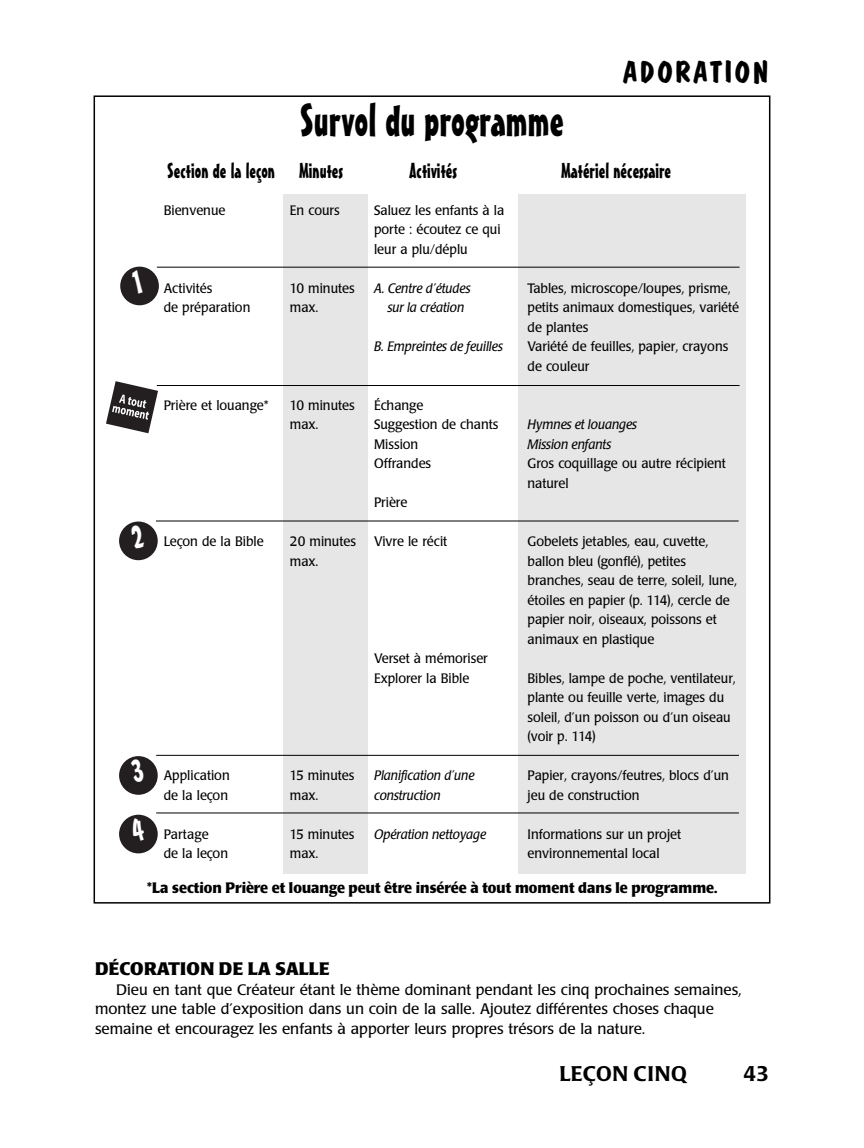
<style>
.page{position:relative;width:864px;height:1148px;background:#fff}
.page>*{position:absolute;margin:0;border:0;box-sizing:border-box;transform-origin:0 0}
.t1{font:45px "Mister Earl BT";color:#000}
.t2{font:700 30px "Dom Casual D";letter-spacing:.095em;color:#000}
.t3{font:21px "Mister Earl BT";color:#000}
.t4{font:500 21px "Poppl Laudatio";letter-spacing:.02em;color:#000}
.t5{font:700 18px "Poppl Laudatio";color:#000}
.t6{font:15px/19.5px "Poppl Laudatio";color:#000}
.t7{font:700 15px "Poppl Laudatio";color:#000;scale:.95 1}
.t8{font:13.5px/19.5px "Poppl Laudatio";color:#000;scale:.95 1}
.t9{font:italic 13.5px/19.5px "Poppl Laudatio";color:#000;scale:.95 1}
</style>
<div class="page">
<div style="left:283px;top:194px;width:84px;height:679px;background:#e6e6e6"></div>
<div style="left:519px;top:194px;width:227px;height:679px;background:#e6e6e6"></div>
<hr style="left:157px;top:267px;width:583px;height:1px;background:#000">
<hr style="left:157px;top:385px;width:583px;height:1px;background:#000">
<hr style="left:156px;top:520px;width:583px;height:1px;background:#000">
<hr style="left:156px;top:755px;width:583px;height:1px;background:#000">
<hr style="left:156px;top:812px;width:583px;height:1px;background:#000">
<div style="left:120px;top:267px;width:39px;height:38px;background:#231f20;border-radius:50%"></div>
<svg style="left:106px;top:381px;width:52px;height:52px"></svg>
<div style="left:119px;top:521px;width:39px;height:39px;background:#231f20;border-radius:50%"></div>
<div style="left:119px;top:756px;width:39px;height:38px;background:#231f20;border-radius:50%"></div>
<div style="left:119px;top:814px;width:39px;height:39px;background:#231f20;border-radius:50%"></div>
<h2 class="t2" style="left:623px;top:54px;width:147px">ADORATION</h2>
<h1 class="t1" style="left:300px;top:103px;width:266px">Survol du programme</h1>
<h3 class="t3" style="left:167px;top:163px;width:177px">Section de la leçon Minutes</h3>
<h3 class="t3" style="left:410px;top:163px;width:49px">Activités</h3>
<h3 class="t3" style="left:561px;top:163px;width:112px">Matériel nécessaire</h3>
<p class="t8" style="left:290px;top:201px;width:54px">En cours</p>
<p class="t8" style="left:374px;top:201px;width:139px">Saluez les enfants à la porte : écoutez ce qui leur a plu/déplu</p>
<p class="t9" style="left:374px;top:280px;width:103px;text-align:center">A. Centre d’études sur la création</p>
<p class="t9" style="left:374px;top:338px;width:137px">B. Empreintes de feuilles</p>
<p class="t8" style="left:164px;top:201px;width:66px">Bienvenue</p>
<p class="t8" style="left:528px;top:279px;width:224px">Tables, microscope/loupes, prisme, petits animaux domestiques, variété de plantes<br>Variété de feuilles, papier, crayons de couleur</p>
<p class="t8" style="left:164px;top:279px;width:93px">Activités<br>de préparation</p>
<p class="t8" style="left:290px;top:279px;width:70px">10 minutes max.</p>
<p class="t8" style="left:374px;top:396px;width:132px">Échange<br>Suggestion de chants<br>Mission<br>Offrandes</p>
<p class="t8" style="left:374px;top:494px;width:37px">Prière</p>
<p class="t8" style="left:374px;top:533px;width:79px">Vivre le récit</p>
<p class="t8" style="left:164px;top:396px;width:112px">Prière et louange*</p>
<p class="t8" style="left:290px;top:396px;width:70px">10 minutes max.</p>
<p class="t9" style="left:528px;top:416px;width:117px">Hymnes et louanges<br>Mission enfants</p>
<p class="t8" style="left:528px;top:455px;width:210px">Gros coquillage ou autre récipient naturel</p>
<p class="t8" style="left:528px;top:533px;width:222px">Gobelets jetables, eau, cuvette, ballon bleu (gonflé), petites branches, seau de terre, soleil, lune, étoiles en papier (p. 114), cercle de papier noir, oiseaux, poissons et animaux en plastique</p>
<p class="t8" style="left:528px;top:669px;width:221px">Bibles, lampe de poche, ventilateur, plante ou feuille verte, images du soleil, d’un poisson ou d’un oiseau (voir p. 114)</p>
<p class="t8" style="left:528px;top:767px;width:214px">Papier, crayons/feutres, blocs d’un jeu de construction</p>
<p class="t8" style="left:528px;top:825px;width:163px">Informations sur un projet environnemental local</p>
<p class="t7" style="left:147px;top:881px;width:602px">*La section Prière et louange peut être insérée à tout moment dans le programme.</p>
<p class="t8" style="left:164px;top:533px;width:107px">Leçon de la Bible</p>
<p class="t8" style="left:290px;top:533px;width:71px">20 minutes max.</p>
<p class="t8" style="left:374px;top:650px;width:121px">Verset à mémoriser<br>Explorer la Bible</p>
<p class="t9" style="left:374px;top:767px;width:107px">Planification d’une construction</p>
<p class="t9" style="left:374px;top:826px;width:120px">Opération nettoyage</p>
<p class="t8" style="left:164px;top:767px;width:71px">Application de la leçon</p>
<p class="t8" style="left:164px;top:825px;width:69px">Partage<br>de la leçon</p>
<p class="t8" style="left:290px;top:767px;width:69px">15 minutes max.</p>
<p class="t8" style="left:290px;top:825px;width:69px">15 minutes max.</p>
<h3 class="t5" style="left:95px;top:962px;width:236px">DÉCORATION DE LA SALLE</h3>
<p class="t6" style="left:95px;top:981px;width:648px;text-indent:21px">Dieu en tant que Créateur étant le thème dominant pendant les cinq prochaines semaines, montez une table d’exposition dans un coin de la salle. Ajoutez différentes choses chaque semaine et encouragez les enfants à apporter leurs propres trésors de la nature.</p>
<h3 class="t4" style="left:560px;top:1065px;width:129px">LEÇON CINQ</h3>
<h3 class="t4" style="left:744px;top:1065px;width:27px">43</h3>
</div>
